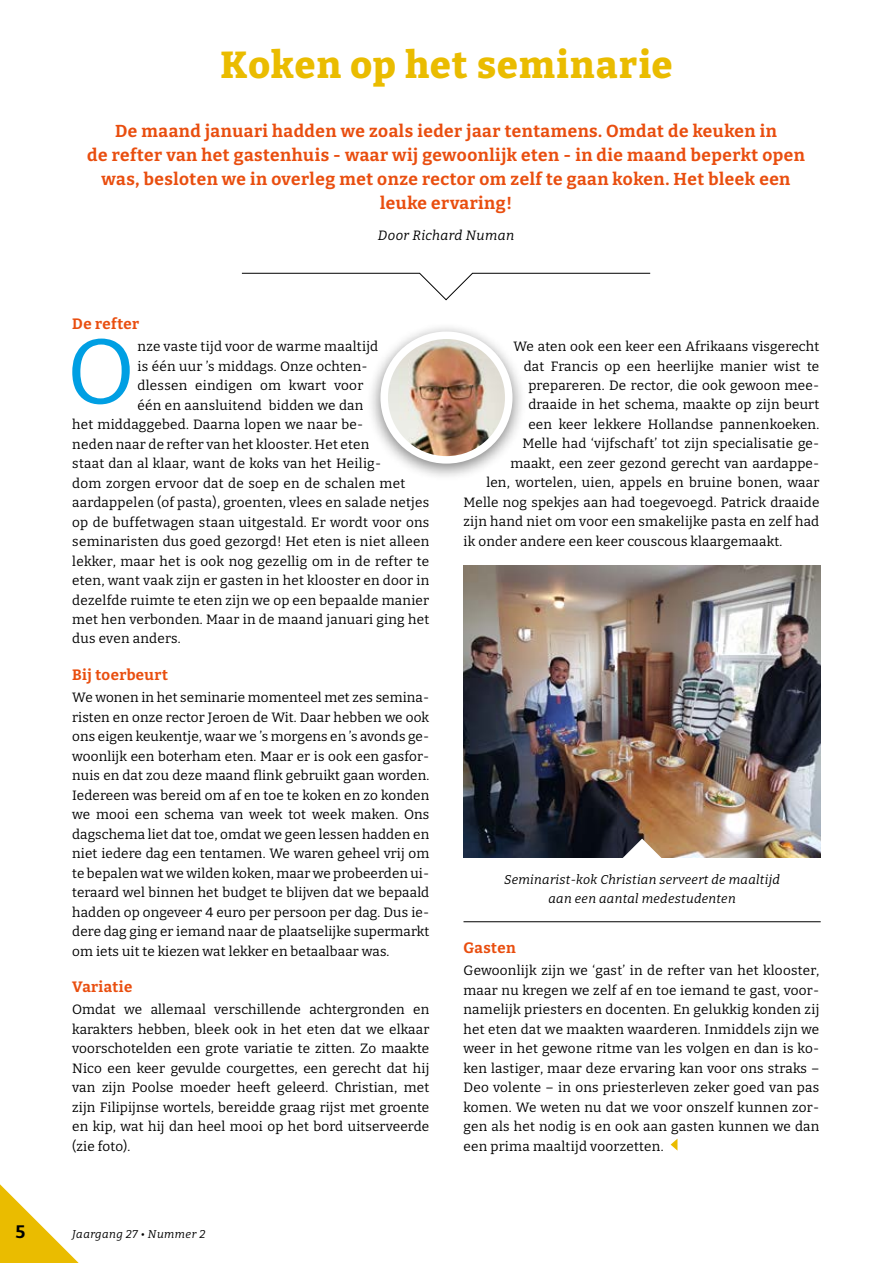
<style>
.page{position:relative;width:893px;height:1263px;background:#fff}
.page>*{position:absolute;margin:0;border:0;box-sizing:border-box;transform-origin:0 0}
.t1{font:91.95px "Bitter";color:#009fe3}
.t2{font:800 37.5px "Bitter";letter-spacing:.03em;color:#eabc00}
.t3{font:700 18px "Bitter";color:#000}
.t4{font:700 17.25px/24px "Bitter";letter-spacing:.03em;color:#e94e0f;text-align:center}
.t5{font:700 15px "Bitter";letter-spacing:.03em;color:#e94e0f}
.t6{font:13.5px/19.5px "Bitter";letter-spacing:.015em;color:#000;text-align:justify}
.t7{font:italic 13.5px "Bitter";letter-spacing:.03em;color:#000}
.t8{font:italic 12.75px/19.5px "Bitter";letter-spacing:.025em;color:#000;text-align:center}
.t9{font:italic 11.25px "Bitter";letter-spacing:.04em;color:#000}
</style>
<div class="page">
<svg style="left:671px;top:1139px;width:6px;height:11px"></svg>
<svg style="left:241px;top:273px;width:410px;height:27px"></svg>
<div style="left:367px;top:322px;width:159px;height:160px;background:#000;opacity:.5"></div>
<img style="left:384px;top:335px;width:125px;height:125px;border-radius:62px">
<div style="left:380px;top:331px;width:132px;height:133px;border:8px solid #fff;border-radius:50%"></div>
<img style="left:463px;top:566px;width:358px;height:292px">
<svg style="left:600px;top:839px;width:84px;height:19px"></svg>
<hr style="left:463px;top:921px;width:358px;height:1px;background:#000">
<svg style="left:0;top:1184px;width:79px;height:79px"></svg>
<h2 class="t2" style="left:220px;top:41px;width:454px">Koken op het seminarie</h2>
<p class="t4" style="left:87px;top:118px;width:719px">De maand januari hadden we zoals ieder jaar tentamens. Omdat de keuken in<br>de refter van het gastenhuis - waar wij gewoonlijk eten - in die maand beperkt open was, besloten we in overleg met onze rector om zelf te gaan koken. Het bleek een leuke ervaring!</p>
<p class="t7" style="left:378px;top:227px;width:138px">Door Richard Numan</p>
<p class="t5" style="left:72px;top:314px;width:68px">De refter</p>
<h1 class="t1" style="left:67px;top:313px;width:70px">O</h1>
<p class="t6" style="left:138px;top:336px;width:242px">nze vaste tijd voor de warme maaltijd</p>
<p class="t6" style="left:138px;top:356px;width:232px">is één uur ’s middags. Onze ochten-</p>
<p class="t6" style="left:138px;top:375px;width:227px">dlessen eindigen om kwart voor</p>
<p class="t6" style="left:138px;top:395px;width:227px">één en aansluitend bidden we dan</p>
<p class="t6" style="left:72px;top:414px;width:293px">het middaggebed. Daarna lopen we naar be-</p>
<p class="t6" style="left:72px;top:434px;width:298px">neden naar de refter van het klooster. Het eten</p>
<p class="t6" style="left:72px;top:453px;width:311px">staat dan al klaar, want de koks van het Heilig-</p>
<p class="t6" style="left:72px;top:473px;width:334px">dom zorgen ervoor dat de soep en de schalen met</p>
<p class="t6" style="left:72px;top:492px;width:358px">aardappelen (of pasta), groenten, vlees en salade netjes</p>
<p class="t6" style="left:72px;top:512px;width:359px">op de buffetwagen staan uitgestald. Er wordt voor ons</p>
<p class="t6" style="left:72px;top:531px;width:358px">seminaristen dus goed gezorgd! Het eten is niet alleen</p>
<p class="t6" style="left:72px;top:551px;width:358px">lekker, maar het is ook nog gezellig om in de refter te</p>
<p class="t6" style="left:72px;top:570px;width:359px">eten, want vaak zijn er gasten in het klooster en door in</p>
<p class="t6" style="left:72px;top:590px;width:358px">dezelfde ruimte te eten zijn we op een bepaalde manier</p>
<p class="t6" style="left:72px;top:609px;width:359px">met hen verbonden. Maar in de maand januari ging het</p>
<p class="t6" style="left:72px;top:629px;width:110px">dus even anders.</p>
<p class="t5" style="left:72px;top:665px;width:97px">Bij toerbeurt</p>
<p class="t6" style="left:72px;top:687px;width:359px">We wonen in het seminarie momenteel met zes semina&shy;risten en onze rector Jeroen de Wit. Daar hebben we ook ons eigen keukentje, waar we ’s morgens en ’s avonds ge&shy;woonlijk een boterham eten. Maar er is ook een gasfor&shy;nuis en dat zou deze maand flink gebruikt gaan worden.<br>Iedereen was bereid om af en toe te koken en zo konden we mooi een schema van week tot week maken. Ons dagschema liet dat toe, omdat we geen lessen hadden en niet iedere dag een tentamen. We waren geheel vrij om te bepalen wat we wilden koken, maar we probeerden ui&shy;teraard wel binnen het budget te blijven dat we bepaald hadden op ongeveer 4 euro per persoon per dag. Dus ie&shy;dere dag ging er iemand naar de plaatselijke supermarkt om iets uit te kiezen wat lekker en betaalbaar was.</p>
<p class="t5" style="left:72px;top:977px;width:62px">Variatie</p>
<p class="t6" style="left:72px;top:999px;width:359px">Omdat we allemaal verschillende achtergronden en karakters hebben, bleek ook in het eten dat we elkaar voorschotelden een grote variatie te zitten. Zo maakte Nico een keer gevulde courgettes, een gerecht dat hij van zijn Poolse moeder heeft geleerd. Christian, met zijn Filipijnse wortels, bereidde graag rijst met groente en kip, wat hij dan heel mooi op het bord uitserveerde (zie foto).</p>
<h3 class="t3" style="left:15px;top:1220px;width:11px">5</h3>
<p class="t9" style="left:72px;top:1227px;width:135px">Jaargang 27 • Nummer 2</p>
<p class="t6" style="left:513px;top:336px;width:307px">We aten ook een keer een Afrikaans visgerecht</p>
<p class="t6" style="left:524px;top:356px;width:297px">dat Francis op een heerlijke manier wist te</p>
<p class="t6" style="left:528px;top:375px;width:293px">prepareren. De rector, die ook gewoon mee-</p>
<p class="t6" style="left:528px;top:395px;width:293px">draaide in het schema, maakte op zijn beurt</p>
<p class="t6" style="left:528px;top:414px;width:292px">een keer lekkere Hollandse pannenkoeken.</p>
<p class="t6" style="left:522px;top:434px;width:299px">Melle had ‘vijfschaft’ tot zijn specialisatie ge-</p>
<p class="t6" style="left:510px;top:453px;width:311px">maakt, een zeer gezond gerecht van aardappe-</p>
<p class="t6" style="left:486px;top:473px;width:335px">len, wortelen, uien, appels en bruine bonen, waar</p>
<p class="t6" style="left:463px;top:492px;width:357px">Melle nog spekjes aan had toegevoegd. Patrick draaide</p>
<p class="t6" style="left:463px;top:512px;width:357px">zijn hand niet om voor een smakelijke pasta en zelf had</p>
<p class="t6" style="left:463px;top:531px;width:320px">ik onder andere een keer couscous klaargemaakt.</p>
<p class="t8" style="left:504px;top:869px;width:277px">Seminarist-kok Christian serveert de maaltijd aan een aantal medestudenten</p>
<p class="t5" style="left:463px;top:938px;width:54px">Gasten</p>
<p class="t6" style="left:463px;top:960px;width:357px">Gewoonlijk zijn we ‘gast’ in de refter van het klooster, maar nu kregen we zelf af en toe iemand te gast, voor&shy;namelijk priesters en docenten. En gelukkig konden zij het eten dat we maakten waarderen. Inmiddels zijn we weer in het gewone ritme van les volgen en dan is ko&shy;ken lastiger, maar deze ervaring kan voor ons straks – Deo volente – in ons priesterleven zeker goed van pas komen. We weten nu dat we voor onszelf kunnen zor&shy;gen als het nodig is en ook aan gasten kunnen we dan een prima maaltijd voorzetten.</p>
</div>
